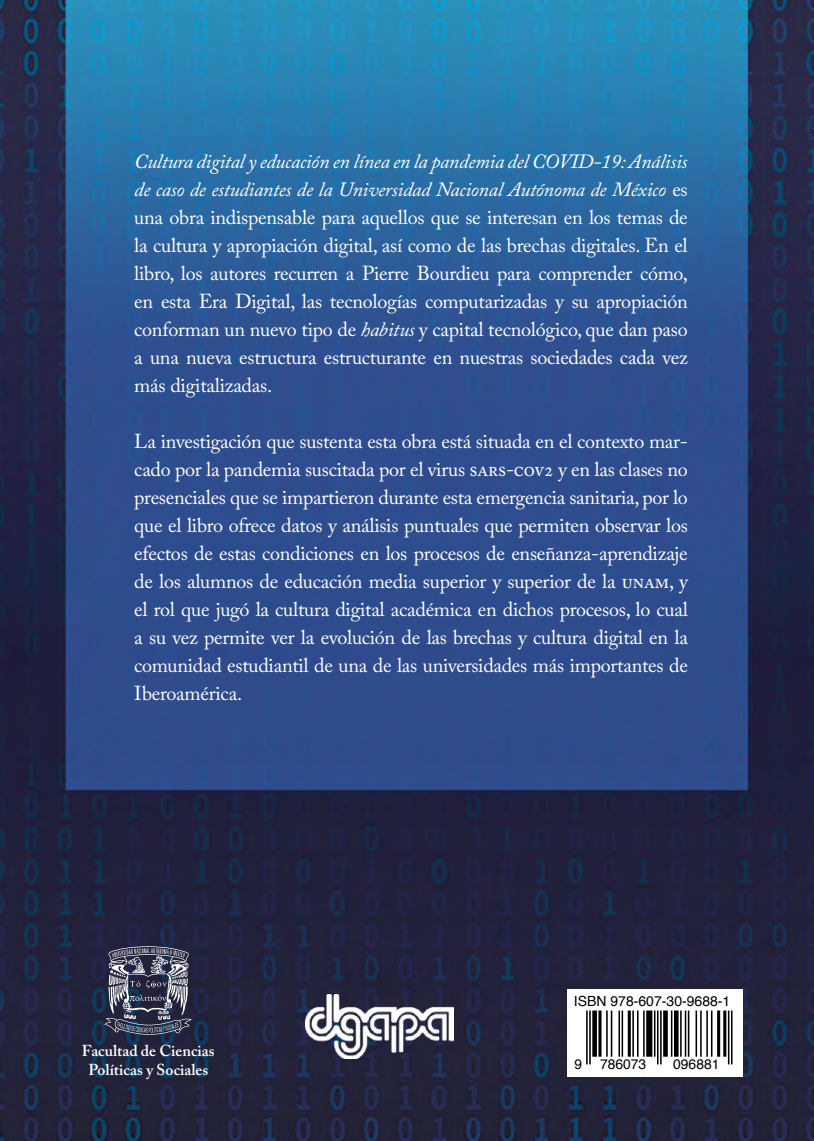
<style>
.page{position:relative;width:814px;height:1141px;background:#fff}
.page>*{position:absolute;margin:0;border:0;box-sizing:border-box;transform-origin:0 0}
.t1{font:20.12px/28px "Adobe Caslon Pro";letter-spacing:-.015em;color:#fff;text-align:justify}
.t2{font:600 15.75px/18.9px "Adobe Caslon Pro";color:#fff;text-align:center}
.t3{font:14px "Helvetica";color:#000}
.t4{font:13.83px "Helvetica";color:#000}
.s1{font-style:italic}
</style>
<div class="page">
<img style="left:0;top:0;width:814px;height:1141px">
<svg style="left:105px;top:946px;width:87px;height:89px;background:#56596d"></svg>
<img style="left:305px;top:995px;width:149px;height:64px">
<div style="left:567px;top:989px;width:176px;height:87px;background:#fff"></div>
<svg style="left:813px;top:97px;width:1px;height:36px"></svg>
<hr style="left:589px;top:1010px;width:1px;height:54px;background:#000">
<hr style="left:586px;top:1010px;width:1px;height:54px;background:#000">
<div style="left:592px;top:1010px;width:5px;height:47px;background:#000"></div>
<hr style="left:598px;top:1010px;width:3px;height:47px;background:#000">
<hr style="left:621px;top:1010px;width:2px;height:47px;background:#000">
<hr style="left:618px;top:1010px;width:2px;height:47px;background:#000">
<hr style="left:610px;top:1010px;width:2px;height:47px;background:#000">
<hr style="left:606px;top:1010px;width:1px;height:47px;background:#000">
<hr style="left:627px;top:1010px;width:3px;height:47px;background:#000">
<hr style="left:643px;top:1010px;width:1px;height:47px;background:#000">
<hr style="left:637px;top:1010px;width:1px;height:47px;background:#000">
<hr style="left:632px;top:1010px;width:2px;height:47px;background:#000">
<div style="left:646px;top:1010px;width:6px;height:47px;background:#000"></div>
<hr style="left:660px;top:1010px;width:1px;height:54px;background:#000">
<hr style="left:657px;top:1010px;width:1px;height:54px;background:#000">
<hr style="left:654px;top:1010px;width:1px;height:47px;background:#000">
<svg style="left:663px;top:1010px;width:4px;height:47px"></svg>
<hr style="left:671px;top:1010px;width:1px;height:47px;background:#000">
<hr style="left:674px;top:1010px;width:4px;height:47px;background:#000">
<hr style="left:711px;top:1010px;width:1px;height:47px;background:#000">
<hr style="left:706px;top:1010px;width:1px;height:47px;background:#000">
<hr style="left:700px;top:1010px;width:1px;height:47px;background:#000">
<hr style="left:695px;top:1010px;width:2px;height:47px;background:#000">
<hr style="left:687px;top:1010px;width:2px;height:47px;background:#000">
<hr style="left:684px;top:1010px;width:2px;height:47px;background:#000">
<hr style="left:680px;top:1010px;width:1px;height:47px;background:#000">
<hr style="left:723px;top:1010px;width:3px;height:47px;background:#000">
<hr style="left:717px;top:1010px;width:3px;height:47px;background:#000">
<hr style="left:731px;top:1010px;width:1px;height:54px;background:#000">
<hr style="left:727px;top:1010px;width:2px;height:54px;background:#000">
<p class="t1" style="left:134px;top:147px;width:555px"><span class="s1">Cultura digital y educación en línea en la pandemia del COVID-19: Análisis de caso de estudiantes de la Universidad Nacional Autónoma de México</span> es una obra indispensable para aquellos que se interesan en los temas de la cultura y apropiación digital, así como de las brechas digitales. En el libro, los autores recurren a Pierre Bourdieu para comprender cómo, en esta Era Digital, las tecnologías computarizadas y su apropiación conforman un nuevo tipo de <span class="s1">habitus</span> y capital tecnológico, que dan paso a una nueva estructura estructurante en nuestras sociedades cada vez más digitalizadas.</p>
<p class="t1" style="left:134px;top:427px;width:555px">La investigación que sustenta esta obra está situada en el contexto mar&shy;cado por la pandemia suscitada por el virus sars-cov2 y en las clases no presenciales que se impartieron durante esta emergencia sanitaria, por lo que el libro ofrece datos y análisis puntuales que permiten observar los efectos de estas condiciones en los procesos de enseñanza-aprendizaje de los alumnos de educación media superior y superior de la unam, y el rol que jugó la cultura digital académica en dichos procesos, lo cual a su vez permite ver la evolución de las brechas y cultura digital en la comunidad estudiantil de una de las universidades más importantes de Iberoamérica.</p>
<p class="t2" style="left:82px;top:1041px;width:134px">Facultad de Ciencias<br>Políticas y Sociales</p>
<p class="t3" style="left:574px;top:990px;width:158px">ISBN 978-607-30-9688-1</p>
<p class="t4" style="left:574px;top:1053px;width:9px">9</p>
<p class="t4" style="left:600px;top:1053px;width:48px">786073</p>
<p class="t4" style="left:673px;top:1053px;width:48px">096881</p>
</div>
